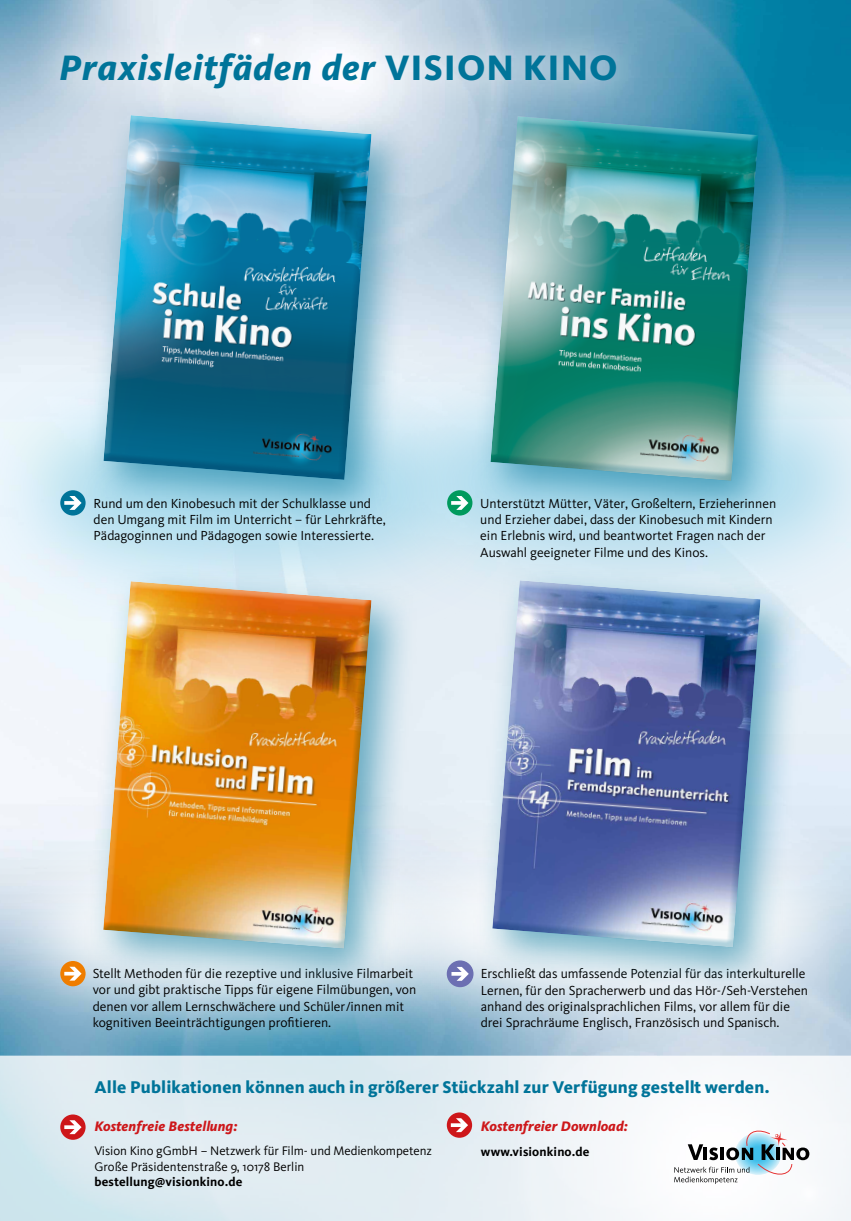
<style>
.page{position:relative;width:851px;height:1221px;background:#fff}
.page>*{position:absolute;margin:0;border:0;box-sizing:border-box;transform-origin:0 0}
.t1{font:italic 800 36.6px "Kievit";letter-spacing:.025em;color:#007499}
.t2{font:800 17.55px "Kievit";letter-spacing:.01em;color:#007499}
.t3{font:italic 800 14.25px "Kievit";letter-spacing:.01em;color:#cd171a}
.t4{font:13.65px/16.4px "Kievit";color:#000}
.t5{font:12.9px/15.5px "Kievit";letter-spacing:-.005em;color:#000}
.t6{font:700 12.9px "Kievit";letter-spacing:.01em;color:#000}
.s1{font-style:normal}
</style>
<div class="page">
<img style="left:0;top:0;width:850px;height:1055px">
<img style="left:0;top:351px;width:473px;height:269px">
<img style="left:0;top:790px;width:500px;height:265px">
<img style="left:309px;top:785px;width:541px;height:269px">
<img style="left:324px;top:340px;width:526px;height:269px">
<svg style="left:0;top:1055px;width:850px;height:165px;fill:#e2edf2"></svg>
<div style="left:447px;top:961px;width:25px;height:25px;background:#6c6fb2;border-radius:50%"></div>
<div style="left:446px;top:960px;width:27px;height:27px;border:1px solid #6c6fb2;border-radius:50%"></div>
<svg style="left:451px;top:966px;width:17px;height:14px"></svg>
<svg style="left:60px;top:960px;width:26px;height:26px"></svg>
<svg style="left:64px;top:966px;width:18px;height:14px"></svg>
<div style="left:60px;top:1114px;width:26px;height:25px;background:#cd171a;border-radius:50%"></div>
<svg style="left:64px;top:1120px;width:18px;height:14px"></svg>
<svg style="left:446px;top:1112px;width:26px;height:25px"></svg>
<svg style="left:451px;top:1118px;width:17px;height:13px"></svg>
<div style="left:85px;top:100px;width:332px;height:428px;background:#007499;opacity:.57"></div>
<img style="left:97px;top:121px;width:282px;height:367px">
<div style="left:472px;top:101px;width:332px;height:428px;background:#007499;opacity:.57"></div>
<img style="left:483px;top:111px;width:283px;height:378px">
<div style="left:473px;top:564px;width:333px;height:431px;background:#007499;opacity:.57"></div>
<img style="left:485px;top:574px;width:283px;height:381px">
<div style="left:60px;top:490px;width:26px;height:25px;background:#007499;border-radius:50%"></div>
<svg style="left:64px;top:496px;width:18px;height:14px"></svg>
<div style="left:447px;top:490px;width:25px;height:25px;background:#009a5d;border-radius:50%"></div>
<svg style="left:451px;top:496px;width:17px;height:14px"></svg>
<svg style="left:27px;top:21px;width:622px;height:100px;background:#c4d7e4"></svg>
<div style="left:85px;top:565px;width:332px;height:432px;background:#007499;opacity:.57"></div>
<img style="left:96px;top:575px;width:283px;height:381px">
<svg style="left:674px;top:1128px;width:135px;height:55px"></svg>
<h1 class="t1" style="left:59px;top:46px;width:559px">Praxisleitfäden der <span class="s1">VISION KINO</span></h1>
<p class="t4" style="left:94px;top:494px;width:294px">Rund um den Kinobesuch mit der Schulklasse und den Umgang mit Film im Unterricht – für Lehrkräfte,<br>Pädagoginnen und Pädagogen sowie Interessierte.</p>
<p class="t4" style="left:480px;top:495px;width:297px">Unterstützt Mütter, Väter, Großeltern, Erzieherinnen und Erzieher dabei, dass der Kinobesuch mit Kindern ein Erlebnis wird, und beantwortet Fragen nach der Auswahl geeigneter Filme und des Kinos.</p>
<p class="t4" style="left:93px;top:964px;width:325px">Stellt Methoden für die rezeptive und inklusive Filmarbeit vor und gibt praktische Tipps für eigene Filmübungen, von denen vor allem Lernschwächere und Schüler/innen mit kognitiven Beeinträchtigungen profitieren.</p>
<p class="t4" style="left:480px;top:965px;width:329px">Erschließt das umfassende Potenzial für das interkulturelle Lernen, für den Spracherwerb und das Hör-/Seh-Verstehen anhand des originalsprachlichen Films, vor allem für die drei Sprachräume Englisch, Französisch und Spanisch.</p>
<p class="t2" style="left:94px;top:1075px;width:677px">Alle Publikationen können auch in größerer Stückzahl zur Verfügung gestellt werden.</p>
<p class="t3" style="left:94px;top:1117px;width:144px">Kostenfreie Bestellung:</p>
<p class="t5" style="left:94px;top:1142px;width:339px">Vision Kino gGmbH – Netzwerk für Film- und Medienkompetenz<br>Große Präsidentenstraße 9, 10178 Berlin</p>
<p class="t6" style="left:94px;top:1173px;width:149px">bestellung@visionkino.de</p>
<p class="t3" style="left:481px;top:1117px;width:148px">Kostenfreier Download:</p>
<p class="t6" style="left:481px;top:1143px;width:110px">www.visionkino.de</p>
</div>
